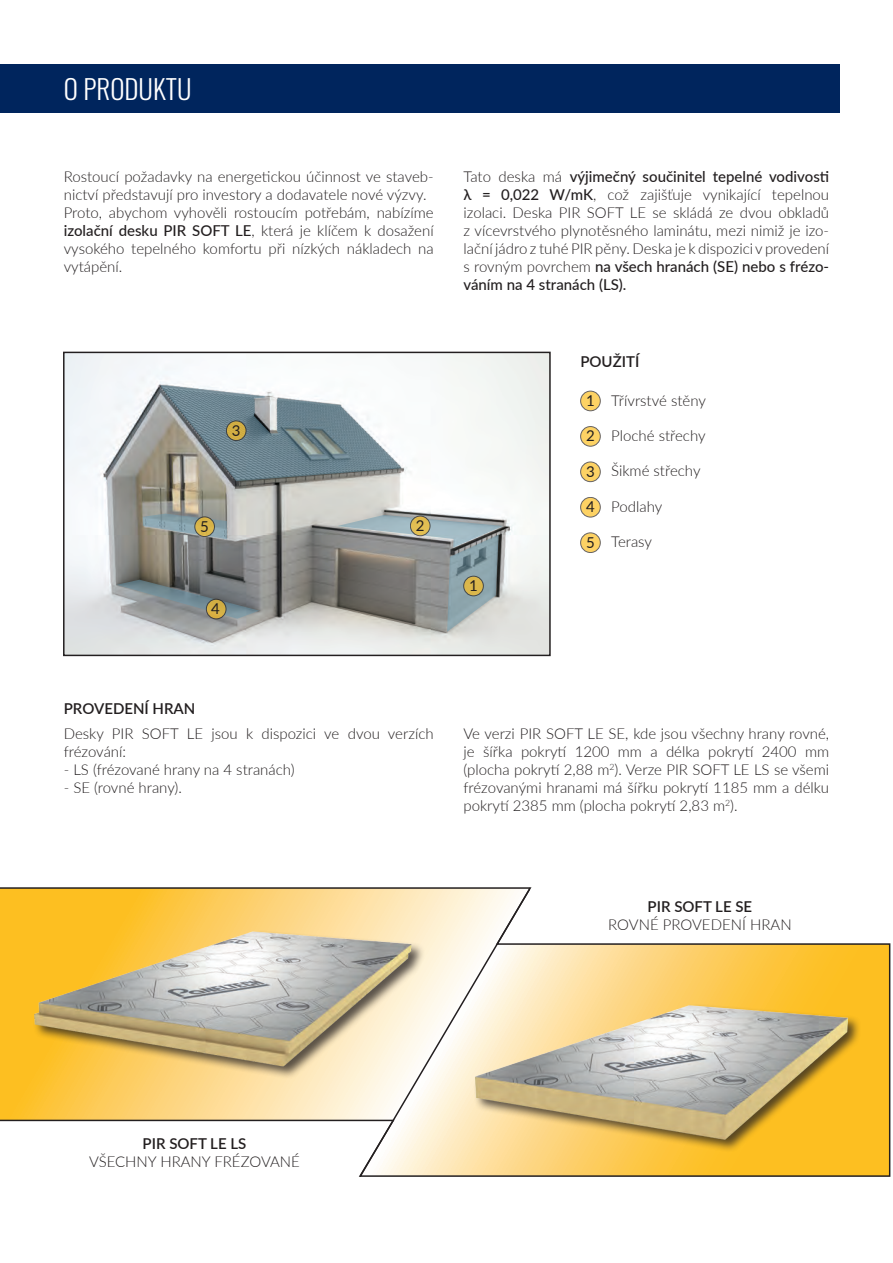
<style>
.page{position:relative;width:893px;height:1263px;background:#fff}
.page>*{position:absolute;margin:0;border:0;box-sizing:border-box;transform-origin:0 0}
.t1{font:300 27px "Oswald";color:#fff}
.t2{font:300 15px/18px "Lato";color:#231f20;text-align:justify}
.t3{font:600 15px "Lato";color:#231f20}
.t4{font:15px "Lato";color:#231f20}
.s1{font-weight:500}
</style>
<div class="page">
<div style="left:0;top:64px;width:839px;height:49px;background:#00255d"></div>
<svg style="left:0;top:887px;width:891px;height:290px"></svg>
<img style="left:23px;top:915px;width:335px;height:183px">
<img style="left:532px;top:981px;width:336px;height:182px">
<svg style="left:358px;top:887px;width:174px;height:290px"></svg>
<svg style="left:581px;top:391px;width:19px;height:20px"></svg>
<div style="left:580px;top:391px;width:20px;height:20px;border:1px solid #231f20;border-radius:50%"></div>
<svg style="left:581px;top:426px;width:19px;height:20px"></svg>
<div style="left:580px;top:426px;width:20px;height:20px;border:1px solid #231f20;border-radius:50%"></div>
<svg style="left:581px;top:462px;width:19px;height:20px"></svg>
<div style="left:580px;top:462px;width:20px;height:20px;border:1px solid #231f20;border-radius:50%"></div>
<svg style="left:581px;top:497px;width:19px;height:20px"></svg>
<div style="left:580px;top:497px;width:20px;height:20px;border:1px solid #231f20;border-radius:50%"></div>
<svg style="left:581px;top:533px;width:19px;height:19px"></svg>
<div style="left:580px;top:533px;width:20px;height:20px;border:1px solid #231f20;border-radius:50%"></div>
<img style="left:66px;top:355px;width:482px;height:298px">
<div style="left:63px;top:352px;width:488px;height:304px;border:2px solid #231f20"></div>
<svg style="left:117px;top:580px;width:142px;height:39px;background:#80888c"></svg>
<svg style="left:337px;top:515px;width:166px;height:117px;background:#909595"></svg>
<svg style="left:143px;top:514px;width:84px;height:25px;background:#8a989a"></svg>
<svg style="left:160px;top:385px;width:241px;height:96px"></svg>
<svg style="left:226px;top:421px;width:20px;height:19px"></svg>
<div style="left:226px;top:421px;width:20px;height:20px;border:1px solid #231f20;border-radius:50%"></div>
<svg style="left:410px;top:516px;width:20px;height:20px"></svg>
<div style="left:410px;top:516px;width:20px;height:20px;border:1px solid #231f20;border-radius:50%"></div>
<svg style="left:206px;top:599px;width:20px;height:20px"></svg>
<div style="left:206px;top:599px;width:20px;height:20px;border:1px solid #231f20;border-radius:50%"></div>
<svg style="left:464px;top:576px;width:19px;height:20px"></svg>
<div style="left:463px;top:576px;width:21px;height:20px;border:1px solid #231f20;border-radius:50%"></div>
<svg style="left:195px;top:517px;width:19px;height:19px"></svg>
<div style="left:195px;top:517px;width:20px;height:20px;border:1px solid #231f20;border-radius:50%"></div>
<p class="t1" style="left:64px;top:65px;width:129px">O PRODUKTU</p>
<p class="t2" style="left:64px;top:167px;width:371px">Rostoucí požadavky na energetickou účinnost ve staveb&shy;nictví představují pro investory a dodavatele nové výzvy.</p>
<p class="t2" style="left:64px;top:203px;width:371px">Proto, abychom vyhověli rostoucím potřebám, nabízíme <span class="s1">izolační desku PIR SOFT LE</span>, která je klíčem k dosažení vysokého tepelného komfortu při nízkých nákladech na vytápění.</p>
<p class="t4" style="left:232px;top:420px;width:10px">3</p>
<p class="t4" style="left:200px;top:516px;width:10px">5</p>
<p class="t4" style="left:211px;top:598px;width:10px">4</p>
<p class="t4" style="left:416px;top:515px;width:10px">2</p>
<p class="t2" style="left:463px;top:167px;width:367px">Tato deska má <span class="s1">výjimečný součinitel tepelné vodivosti λ = 0,022 W/mK</span>, což zajišťuje vynikající tepelnou izolaci. Deska PIR SOFT LE se skládá ze dvou obkladů z vícevrstvého plynotěsného laminátu, mezi nimiž je izo&shy;lační jádro z tuhé PIR pěny. Deska je k dispozici v provedení s rovným povrchem <span class="s1">na všech hranách (SE) nebo s frézo&shy;váním na 4 stranách (LS).</span></p>
<p class="t3" style="left:580px;top:351px;width:60px">POUŽITÍ</p>
<p class="t4" style="left:469px;top:575px;width:10px">1</p>
<p class="t4" style="left:586px;top:390px;width:10px">1</p>
<p class="t4" style="left:586px;top:425px;width:10px">2</p>
<p class="t4" style="left:586px;top:461px;width:10px">3</p>
<p class="t4" style="left:586px;top:496px;width:10px">4</p>
<p class="t4" style="left:586px;top:531px;width:10px">5</p>
<p class="t2" style="left:611px;top:391px;width:96px">Třívrstvé stěny</p>
<p class="t2" style="left:611px;top:426px;width:96px">Ploché střechy</p>
<p class="t2" style="left:611px;top:461px;width:91px">Šikmé střechy</p>
<p class="t2" style="left:611px;top:497px;width:53px">Podlahy</p>
<p class="t2" style="left:611px;top:532px;width:42px">Terasy</p>
<p class="t3" style="left:64px;top:697px;width:133px">PROVEDENÍ HRAN</p>
<p class="t2" style="left:64px;top:724px;width:371px">Desky PIR SOFT LE jsou k dispozici ve dvou verzích frézování:</p>
<p class="t2" style="left:64px;top:760px;width:232px">- LS (frézované hrany na 4 stranách)</p>
<p class="t2" style="left:64px;top:778px;width:120px">- SE (rovné hrany).</p>
<p class="t2" style="left:463px;top:724px;width:367px">Ve verzi PIR SOFT LE SE, kde jsou všechny hrany rovné, je šířka pokrytí 1200 mm a délka pokrytí 2400 mm (plocha pokrytí 2,88 m<sup>2</sup>). Verze PIR SOFT LE LS se všemi frézovanými hranami má šířku pokrytí 1185 mm a délku pokrytí 2385 mm (plocha pokrytí 2,83 m<sup>2</sup>).</p>
<p class="t3" style="left:648px;top:895px;width:106px">PIR SOFT LE SE</p>
<p class="t2" style="left:608px;top:915px;width:185px">ROVNÉ PROVEDENÍ HRAN</p>
<p class="t3" style="left:143px;top:1133px;width:105px">PIR SOFT LE LS</p>
<p class="t2" style="left:89px;top:1152px;width:212px">VŠECHNY HRANY FRÉZOVANÉ</p>
</div>
